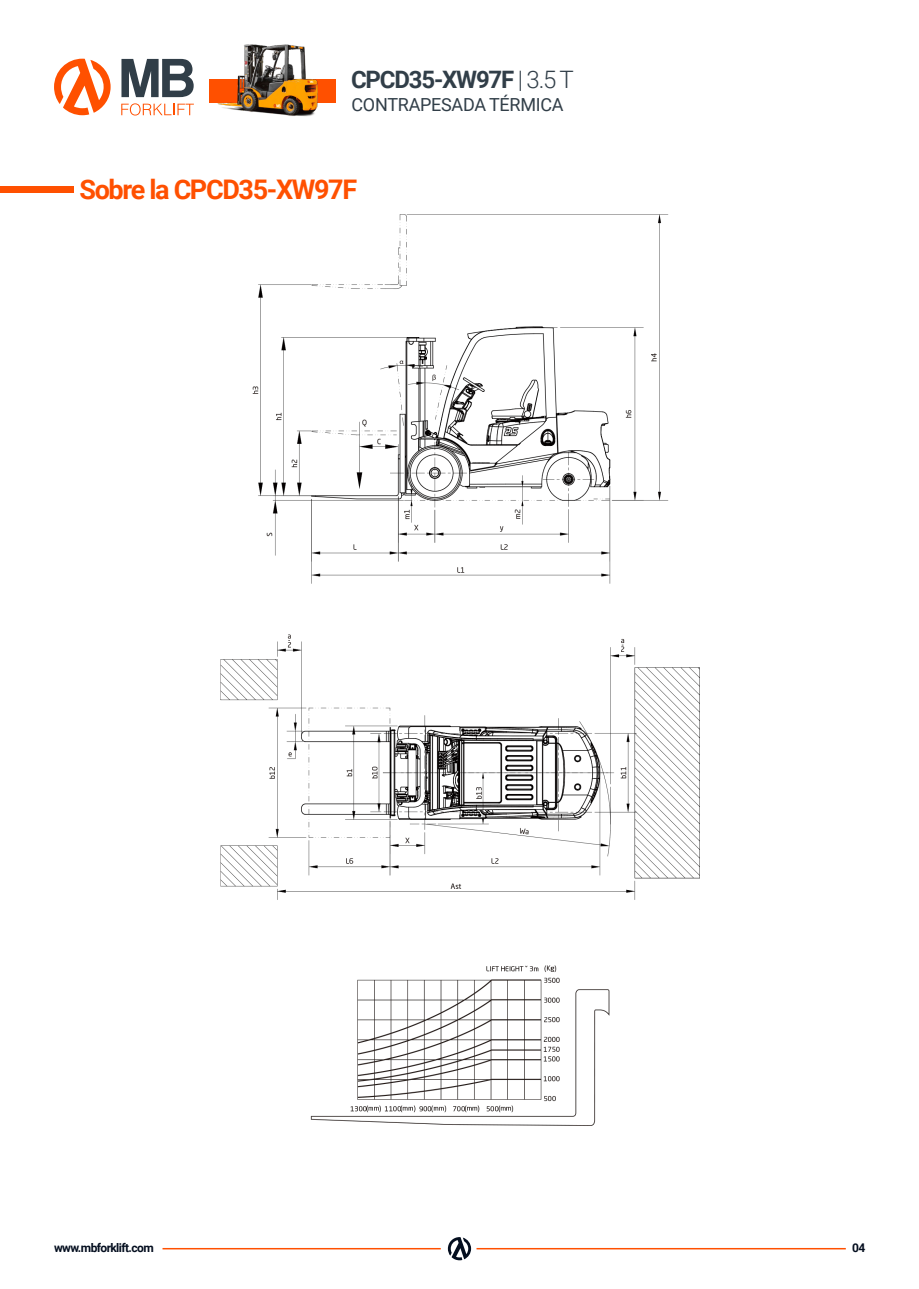
<style>
.page{position:relative;width:919px;height:1289px;background:#fff}
.page>*{position:absolute;margin:0;border:0;box-sizing:border-box;transform-origin:0 0}
.t1{font:700 27px "Roboto";letter-spacing:-.05em;color:#ff5000}
.t2{font:700 24px "Roboto";letter-spacing:-.05em;color:#313e48}
.t3{font:18px "Roboto";letter-spacing:-.015em;color:#313e48}
.t4{font:700 12px "Roboto";letter-spacing:-.05em;color:#040e1f}
.s1{font-weight:300}
</style>
<div class="page">
<hr style="left:476px;top:1247px;width:369px;height:2px;background:#ff5000">
<hr style="left:162px;top:1247px;width:279px;height:2px;background:#ff5000">
<svg style="left:448px;top:1237px;width:23px;height:23px"></svg>
<svg style="left:121px;top:59px;width:73px;height:38px"></svg>
<svg style="left:121px;top:103px;width:73px;height:12px"></svg>
<svg style="left:54px;top:59px;width:57px;height:56px"></svg>
<img style="left:209px;top:44px;width:127px;height:73px">
<img style="left:220px;top:214px;width:479px;height:912px">
<div style="left:0;top:187px;width:73px;height:6px;background:#ff5000"></div>
<h2 class="t2" style="left:351px;top:63px;width:224px">CPCD35-XW97F <span class="s1">| 3.5 T</span></h2>
<h3 class="t3" style="left:351px;top:92px;width:214px">CONTRAPESADA TÉRMICA</h3>
<p class="t1" style="left:79px;top:170px;width:279px">Sobre la CPCD35-XW97F</p>
<p class="t4" style="left:54px;top:1239px;width:101px">www.mbforklift.com</p>
<p class="t4" style="left:852px;top:1239px;width:15px">04</p>
</div>
